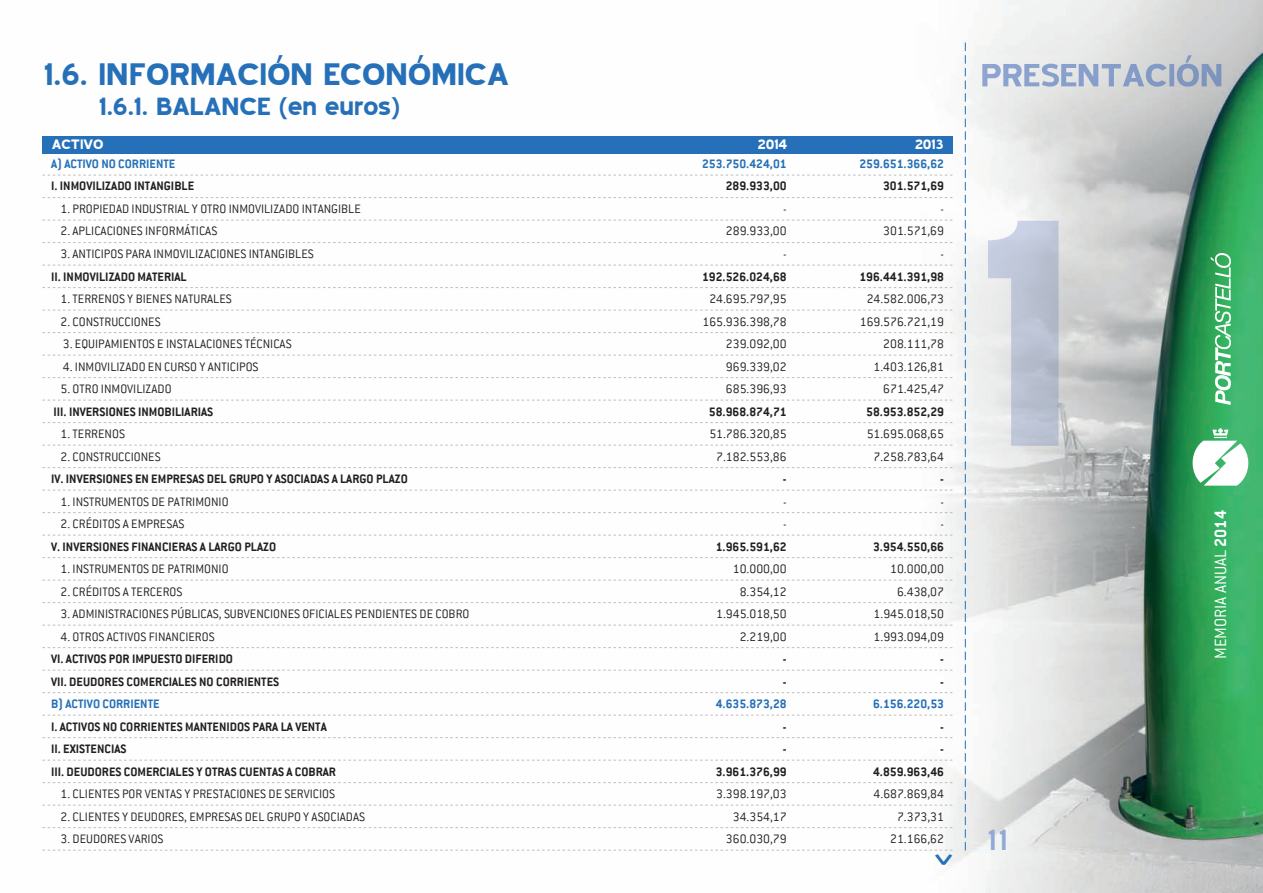
<style>
.page{position:relative;width:1263px;height:893px;background:#fff}
.page>*{position:absolute;margin:0;border:0;box-sizing:border-box;transform-origin:0 0}
.t1{font:700 37.5px "Blue Highway";letter-spacing:-.07em;color:#2570b8}
.t2{font:700 37.2px "Conduit ITC";color:#2570b8;scale:.77 1}
.t3{font:36px "Blue Highway";color:#92a8d6}
.t4{font:700 30px "Blue Highway";letter-spacing:-.07em;color:#2570b8}
.t5{font:300 18px "Conduit ITC";color:#fff}
.t6{font:700 16.5px "Blue Highway";letter-spacing:-.07em;color:#fff}
.t7{font:300 13.5px "Conduit ITC";color:#231f20}
.t8{font:700 13.5px "Conduit ITC";color:#231f20}
.t9{font:700 13.5px "Conduit ITC";color:#2570b8}
.s1{font-weight:700}
</style>
<div class="page">
<img style="left:42px;top:0;width:1221px;height:893px">
<svg style="left:965px;top:43px;width:1px;height:807px"></svg>
<svg style="left:1211px;top:253px;width:20px;height:152px"></svg>
<img style="left:988px;top:221px;width:71px;height:225px">
<img style="left:982px;top:55px;width:239px;height:32px">
<svg style="left:1192px;top:428px;width:56px;height:58px"></svg>
<div style="left:43px;top:136px;width:909px;height:17px;background:#2570b8"></div>
<svg style="left:43px;top:175px;width:909px;height:1px"></svg>
<svg style="left:43px;top:197px;width:909px;height:1px"></svg>
<svg style="left:43px;top:220px;width:909px;height:1px"></svg>
<svg style="left:43px;top:242px;width:909px;height:1px"></svg>
<svg style="left:43px;top:265px;width:909px;height:1px"></svg>
<svg style="left:43px;top:287px;width:909px;height:1px"></svg>
<svg style="left:43px;top:310px;width:909px;height:1px"></svg>
<svg style="left:43px;top:332px;width:909px;height:1px"></svg>
<svg style="left:43px;top:355px;width:909px;height:1px"></svg>
<svg style="left:43px;top:377px;width:909px;height:1px"></svg>
<svg style="left:43px;top:400px;width:909px;height:1px"></svg>
<svg style="left:43px;top:422px;width:909px;height:1px"></svg>
<svg style="left:43px;top:445px;width:909px;height:1px"></svg>
<svg style="left:43px;top:467px;width:909px;height:1px"></svg>
<svg style="left:43px;top:490px;width:909px;height:1px"></svg>
<svg style="left:43px;top:512px;width:909px;height:1px"></svg>
<svg style="left:43px;top:535px;width:909px;height:1px"></svg>
<svg style="left:43px;top:557px;width:909px;height:1px"></svg>
<svg style="left:43px;top:580px;width:909px;height:1px"></svg>
<svg style="left:43px;top:602px;width:909px;height:1px"></svg>
<svg style="left:43px;top:625px;width:909px;height:1px"></svg>
<svg style="left:43px;top:647px;width:909px;height:1px"></svg>
<svg style="left:43px;top:670px;width:909px;height:1px"></svg>
<svg style="left:43px;top:692px;width:909px;height:1px"></svg>
<svg style="left:43px;top:715px;width:909px;height:1px"></svg>
<svg style="left:43px;top:737px;width:909px;height:1px"></svg>
<svg style="left:43px;top:760px;width:909px;height:1px"></svg>
<svg style="left:43px;top:782px;width:909px;height:1px"></svg>
<svg style="left:43px;top:805px;width:909px;height:1px"></svg>
<svg style="left:43px;top:827px;width:909px;height:1px"></svg>
<svg style="left:43px;top:850px;width:909px;height:1px"></svg>
<h1 class="t1" style="left:43px;top:55px;width:469px">1.6. INFORMACIÓN ECONÓMICA</h1>
<h3 class="t4" style="left:98px;top:91px;width:305px">1.6.1. BALANCE (en euros)</h3>
<p class="t6" style="left:51px;top:136px;width:55px">ACTIVO</p>
<p class="t6" style="left:757px;top:136px;width:32px">2014</p>
<p class="t6" style="left:914px;top:136px;width:31px">2013</p>
<p class="t9" style="left:51px;top:156px;width:126px">A) ACTIVO NO CORRIENTE</p>
<p class="t9" style="left:702px;top:156px;width:86px">253.750.424,01</p>
<p class="t9" style="left:859px;top:156px;width:86px">259.651.366,62</p>
<p class="t8" style="left:51px;top:178px;width:145px">I. INMOVILIZADO INTANGIBLE</p>
<p class="t8" style="left:726px;top:178px;width:62px">289.933,00</p>
<p class="t8" style="left:883px;top:178px;width:62px">301.571,69</p>
<p class="t7" style="left:61px;top:201px;width:302px">1. PROPIEDAD INDUSTRIAL Y OTRO INMOVILIZADO INTANGIBLE</p>
<p class="t7" style="left:783px;top:201px;width:5px">-</p>
<p class="t7" style="left:940px;top:201px;width:5px">-</p>
<p class="t7" style="left:61px;top:224px;width:158px">2. APLICACIONES INFORMÁTICAS</p>
<p class="t7" style="left:726px;top:224px;width:62px">289.933,00</p>
<p class="t7" style="left:883px;top:224px;width:62px">301.571,69</p>
<p class="t7" style="left:61px;top:246px;width:255px">3. ANTICIPOS PARA INMOVILIZACIONES INTANGIBLES</p>
<p class="t7" style="left:783px;top:246px;width:5px">-</p>
<p class="t7" style="left:940px;top:246px;width:5px">-</p>
<p class="t8" style="left:51px;top:268px;width:137px">II. INMOVILIZADO MATERIAL</p>
<p class="t8" style="left:702px;top:268px;width:86px">192.526.024,68</p>
<p class="t8" style="left:859px;top:268px;width:86px">196.441.391,98</p>
<p class="t7" style="left:61px;top:291px;width:173px">1. TERRENOS Y BIENES NATURALES</p>
<p class="t7" style="left:709px;top:291px;width:79px">24.695.797,95</p>
<p class="t7" style="left:867px;top:291px;width:79px">24.582.006,73</p>
<p class="t7" style="left:61px;top:314px;width:102px">2. CONSTRUCCIONES</p>
<p class="t7" style="left:702px;top:314px;width:86px">165.936.398,78</p>
<p class="t7" style="left:860px;top:314px;width:86px">169.576.721,19</p>
<p class="t7" style="left:63px;top:336px;width:230px">3. EQUIPAMIENTOS E INSTALACIONES TÉCNICAS</p>
<p class="t7" style="left:726px;top:336px;width:62px">239.092,00</p>
<p class="t7" style="left:883px;top:336px;width:62px">208.111,78</p>
<p class="t7" style="left:63px;top:359px;width:197px">4. INMOVILIZADO EN CURSO Y ANTICIPOS</p>
<p class="t7" style="left:726px;top:359px;width:62px">969.339,02</p>
<p class="t7" style="left:874px;top:359px;width:72px">1.403.126,81</p>
<p class="t7" style="left:61px;top:381px;width:113px">5. OTRO INMOVILIZADO</p>
<p class="t7" style="left:726px;top:381px;width:62px">685.396,93</p>
<p class="t7" style="left:883px;top:381px;width:62px">671.425,47</p>
<p class="t8" style="left:53px;top:403px;width:161px">III. INVERSIONES INMOBILIARIAS</p>
<p class="t8" style="left:709px;top:403px;width:79px">58.968.874,71</p>
<p class="t8" style="left:866px;top:403px;width:79px">58.953.852,29</p>
<p class="t7" style="left:61px;top:426px;width:66px">1. TERRENOS</p>
<p class="t7" style="left:709px;top:426px;width:79px">51.786.320,85</p>
<p class="t7" style="left:867px;top:426px;width:79px">51.695.068,65</p>
<p class="t7" style="left:61px;top:449px;width:102px">2. CONSTRUCCIONES</p>
<p class="t7" style="left:716px;top:449px;width:72px">7.182.553,86</p>
<p class="t7" style="left:874px;top:449px;width:72px">7.258.783,64</p>
<p class="t8" style="left:51px;top:471px;width:358px">IV. INVERSIONES EN EMPRESAS DEL GRUPO Y ASOCIADAS A LARGO PLAZO</p>
<p class="t8" style="left:783px;top:471px;width:5px">-</p>
<p class="t8" style="left:940px;top:471px;width:5px">-</p>
<p class="t7" style="left:61px;top:494px;width:170px">1. INSTRUMENTOS DE PATRIMONIO</p>
<p class="t7" style="left:783px;top:494px;width:5px">-</p>
<p class="t7" style="left:940px;top:494px;width:5px">-</p>
<p class="t7" style="left:61px;top:516px;width:125px">2. CRÉDITOS A EMPRESAS</p>
<p class="t7" style="left:783px;top:516px;width:5px">-</p>
<p class="t7" style="left:940px;top:516px;width:5px">-</p>
<p class="t8" style="left:51px;top:538px;width:227px">V. INVERSIONES FINANCIERAS A LARGO PLAZO</p>
<p class="t8" style="left:716px;top:538px;width:72px">1.965.591,62</p>
<p class="t8" style="left:873px;top:538px;width:72px">3.954.550,66</p>
<p class="t7" style="left:61px;top:561px;width:170px">1. INSTRUMENTOS DE PATRIMONIO</p>
<p class="t7" style="left:733px;top:561px;width:55px">10.000,00</p>
<p class="t7" style="left:890px;top:561px;width:55px">10.000,00</p>
<p class="t7" style="left:61px;top:584px;width:123px">2. CRÉDITOS A TERCEROS</p>
<p class="t7" style="left:740px;top:584px;width:48px">8.354,12</p>
<p class="t7" style="left:897px;top:584px;width:48px">6.438,07</p>
<p class="t7" style="left:61px;top:606px;width:410px">3. ADMINISTRACIONES PÚBLICAS, SUBVENCIONES OFICIALES PENDIENTES DE COBRO</p>
<p class="t7" style="left:716px;top:606px;width:72px">1.945.018,50</p>
<p class="t7" style="left:874px;top:606px;width:72px">1.945.018,50</p>
<p class="t7" style="left:61px;top:629px;width:156px">4. OTROS ACTIVOS FINANCIEROS</p>
<p class="t7" style="left:740px;top:629px;width:48px">2.219,00</p>
<p class="t7" style="left:874px;top:629px;width:72px">1.993.094,09</p>
<p class="t8" style="left:51px;top:651px;width:184px">VI. ACTIVOS POR IMPUESTO DIFERIDO</p>
<p class="t8" style="left:783px;top:651px;width:5px">-</p>
<p class="t8" style="left:940px;top:651px;width:5px">-</p>
<p class="t8" style="left:51px;top:673px;width:230px">VII. DEUDORES COMERCIALES NO CORRIENTES</p>
<p class="t8" style="left:783px;top:673px;width:5px">-</p>
<p class="t8" style="left:940px;top:673px;width:5px">-</p>
<p class="t9" style="left:51px;top:696px;width:110px">B) ACTIVO CORRIENTE</p>
<p class="t9" style="left:716px;top:696px;width:72px">4.635.873,28</p>
<p class="t9" style="left:873px;top:696px;width:72px">6.156.220,53</p>
<p class="t8" style="left:51px;top:718px;width:277px">I. ACTIVOS NO CORRIENTES MANTENIDOS PARA LA VENTA</p>
<p class="t8" style="left:783px;top:718px;width:5px">-</p>
<p class="t8" style="left:940px;top:718px;width:5px">-</p>
<p class="t8" style="left:51px;top:741px;width:77px">II. EXISTENCIAS</p>
<p class="t8" style="left:783px;top:741px;width:5px">-</p>
<p class="t8" style="left:940px;top:741px;width:5px">-</p>
<p class="t8" style="left:51px;top:763px;width:286px">III. DEUDORES COMERCIALES Y OTRAS CUENTAS A COBRAR</p>
<p class="t8" style="left:716px;top:763px;width:72px">3.961.376,99</p>
<p class="t8" style="left:873px;top:763px;width:72px">4.859.963,46</p>
<p class="t7" style="left:61px;top:787px;width:276px">1. CLIENTES POR VENTAS Y PRESTACIONES DE SERVICIOS</p>
<p class="t7" style="left:716px;top:787px;width:72px">3.398.197,03</p>
<p class="t7" style="left:874px;top:787px;width:72px">4.687.869,84</p>
<p class="t7" style="left:61px;top:809px;width:306px">2. CLIENTES Y DEUDORES, EMPRESAS DEL GRUPO Y ASOCIADAS</p>
<p class="t7" style="left:733px;top:809px;width:55px">34.354,17</p>
<p class="t7" style="left:897px;top:809px;width:48px">7.373,31</p>
<p class="t7" style="left:61px;top:832px;width:104px">3. DEUDORES VARIOS</p>
<p class="t7" style="left:726px;top:832px;width:62px">360.030,79</p>
<p class="t7" style="left:890px;top:832px;width:55px">21.166,62</p>
<h2 class="t2" style="left:968px;top:852px;width:20px;rotate:90deg">&gt;</h2>
<h3 class="t3" style="left:986px;top:822px;width:23px">11</h3>
<h3 class="t5" style="left:1210px;top:659px;width:150px;rotate:-90deg">MEMORIA ANUAL <span class="s1">2014</span></h3>
</div>
